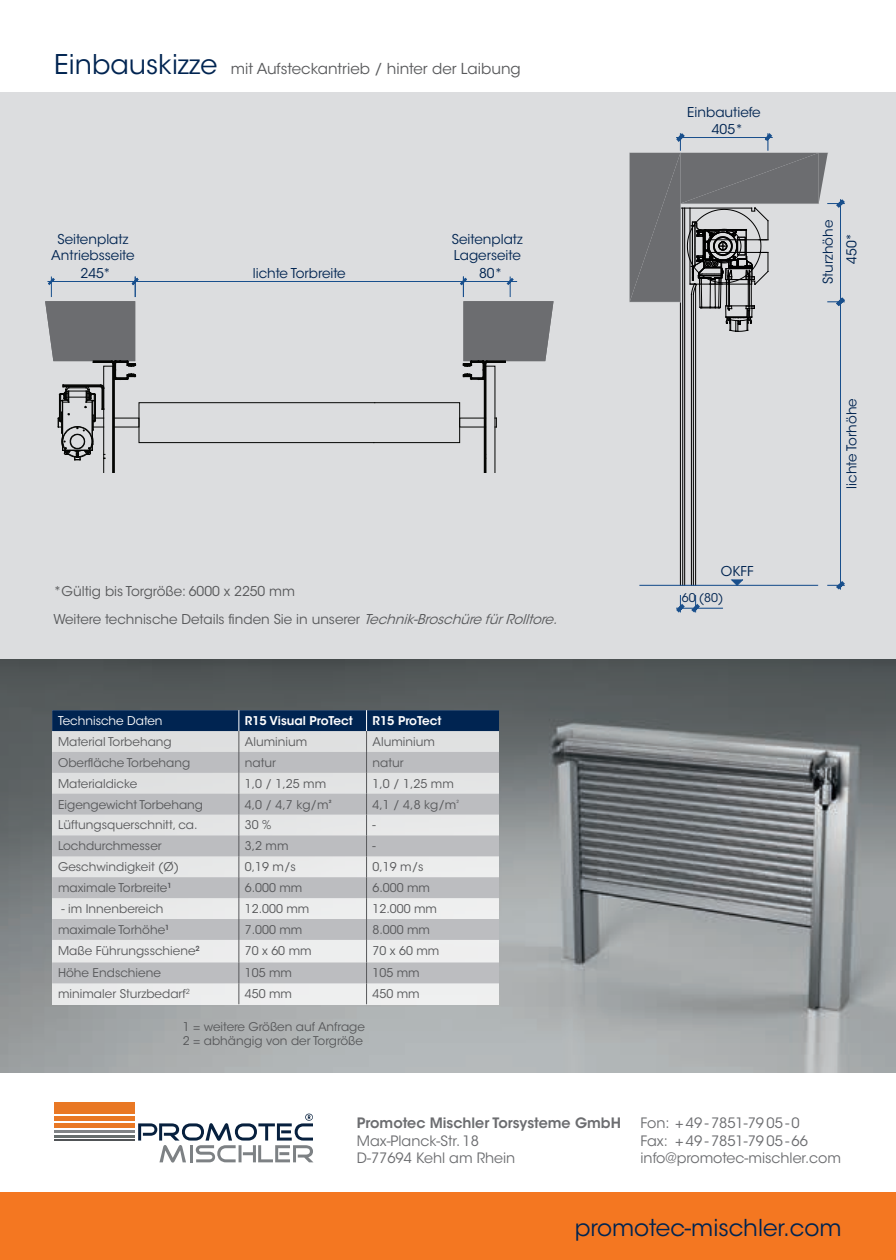
<style>
.page{position:relative;width:896px;height:1260px;background:#fff}
.page>*{position:absolute;margin:0;border:0;box-sizing:border-box;transform-origin:0 0}
.t1{font:23.1px "ITC Avant Garde Std";color:#002451}
.t2{font:15px "ITC Avant Garde Std";color:#57585a}
.t3{font:14.25px/17.1px "ITC Avant Garde Std";color:#6c6d70}
.t4{font:600 14.25px "ITC Avant Garde Std";color:#6c6d70}
.t5{font:13.5px/16.2px "ITC Avant Garde Std";color:#002451;text-align:center}
.t6{font:13.5px "ITC Avant Garde Std";color:#57585a}
.t7{font:12px/14.4px "ITC Avant Garde Std";color:#57585a}
.t8{font:600 12px "ITC Avant Garde Std";color:#fff}
.t9{font:12px "ITC Avant Garde Std";color:#fff}
.t10{font:12px "ITC Avant Garde Std";color:#002451}
.s1{font-size:27px;color:#002451}
.s2{font-style:italic}
</style>
<div class="page">
<div style="left:0;top:0;width:895px;height:1260px;background:#dcdddf"></div>
<div style="left:0;top:1072px;width:895px;height:120px;background:#fff"></div>
<div style="left:0;top:1192px;width:895px;height:68px;background:#f47721"></div>
<div style="left:0;top:0;width:895px;height:92px;background:#fff"></div>
<img style="left:0;top:660px;width:895px;height:412px">
<svg style="left:45px;top:276px;width:508px;height:196px"></svg>
<hr style="left:48px;top:281px;width:92px;height:1px;background:#184f8d">
<hr style="left:679px;top:284px;width:1px;height:301px;background:#000">
<hr style="left:682px;top:208px;width:1px;height:377px;background:#000">
<hr style="left:692px;top:294px;width:1px;height:291px;background:#000">
<hr style="left:695px;top:286px;width:1px;height:299px;background:#000">
<hr style="left:684px;top:208px;width:1px;height:377px;background:#000">
<hr style="left:690px;top:294px;width:1px;height:291px;background:#000">
<hr style="left:639px;top:585px;width:178px;height:1px;background:#194f8c">
<hr style="left:839px;top:298px;width:1px;height:291px;background:#194f8c">
<svg style="left:794px;top:579px;width:51px;height:11px"></svg>
<svg style="left:629px;top:133px;width:216px;height:209px"></svg>
<svg style="left:639px;top:559px;width:103px;height:54px"></svg>
<svg style="left:52px;top:710px;width:447px;height:294px"></svg>
<div style="left:54px;top:1103px;width:80px;height:11px;background:#e97824"></div>
<div style="left:54px;top:1123px;width:80px;height:5px;background:#e97824"></div>
<div style="left:54px;top:1116px;width:80px;height:5px;background:#e97824"></div>
<hr style="left:54px;top:1130px;width:80px;height:2px;background:#808386">
<hr style="left:54px;top:1139px;width:80px;height:1px;background:#505356">
<hr style="left:54px;top:1135px;width:80px;height:2px;background:#666d6d">
<svg style="left:138px;top:1113px;width:175px;height:49px"></svg>
<p class="t2" style="left:54px;top:59px;width:468px"><span class="s1">Einbauskizze</span> mit Aufsteckantrieb / hinter der Laibung</p>
<p class="t5" style="left:51px;top:231px;width:85px">Seitenplatz<br>Antriebsseite</p>
<p class="t5" style="left:451px;top:231px;width:72px;text-align:left">Seitenplatz<br>Lagerseite</p>
<p class="t5" style="left:253px;top:265px;width:94px">lichte Torbreite</p>
<p class="t5" style="left:81px;top:265px;width:32px">245*</p>
<p class="t5" style="left:479px;top:265px;width:25px">80*</p>
<p class="t5" style="left:687px;top:103px;width:75px;line-height:17.1px">Einbautiefe<br>405*</p>
<p class="t5" style="left:819px;top:284px;width:66px;rotate:-90deg">Sturzhöhe</p>
<p class="t5" style="left:843px;top:264px;width:32px;rotate:-90deg">450*</p>
<p class="t6" style="left:53px;top:582px;width:243px">*Gültig bis Torgröße: 6000 x 2250 mm</p>
<p class="t6" style="left:53px;top:610px;width:509px">Weitere technische Details finden Sie in unserer <span class="s2">Technik-BroschürefürRolltore.</span></p>
<p class="t5" style="left:720px;top:563px;width:34px">OKFF</p>
<p class="t10" style="left:681px;top:590px;width:43px">60 (80)</p>
<p class="t5" style="left:843px;top:489px;width:92px;rotate:-90deg">lichte Torhöhe</p>
<p class="t9" style="left:58px;top:713px;width:106px">Technische Daten</p>
<p class="t8" style="left:245px;top:713px;width:110px">R15 Visual ProTect</p>
<p class="t8" style="left:372px;top:713px;width:71px">R15 ProTect</p>
<p class="t7" style="left:58px;top:734px;width:115px">Material Torbehang</p>
<p class="t7" style="left:245px;top:734px;width:64px">Aluminium</p>
<p class="t7" style="left:372px;top:734px;width:64px">Aluminium</p>
<p class="t7" style="left:58px;top:755px;width:134px">Oberfläche Torbehang</p>
<p class="t7" style="left:245px;top:755px;width:33px">natur</p>
<p class="t7" style="left:372px;top:755px;width:33px">natur</p>
<p class="t7" style="left:58px;top:776px;width:81px">Materialdicke</p>
<p class="t7" style="left:245px;top:776px;width:83px">1,0 / 1,25 mm</p>
<p class="t7" style="left:372px;top:776px;width:83px">1,0 / 1,25 mm</p>
<p class="t7" style="left:58px;top:797px;width:146px">Eigengewicht Torbehang</p>
<p class="t7" style="left:245px;top:797px;width:88px">4,0 / 4,7 kg/m<sup>²</sup></p>
<p class="t7" style="left:372px;top:797px;width:88px">4,1 / 4,8 kg/m<sup>²</sup></p>
<p class="t7" style="left:58px;top:818px;width:141px">Lüftungsquerschnitt, ca.</p>
<p class="t7" style="left:245px;top:818px;width:28px">30 %</p>
<p class="t7" style="left:372px;top:818px;width:5px">-</p>
<p class="t7" style="left:58px;top:839px;width:105px">Lochdurchmesser</p>
<p class="t7" style="left:245px;top:839px;width:45px">3,2 mm</p>
<p class="t7" style="left:372px;top:839px;width:5px">-</p>
<p class="t7" style="left:58px;top:860px;width:122px">Geschwindigkeit (Ø)</p>
<p class="t7" style="left:245px;top:860px;width:53px">0,19 m/s</p>
<p class="t7" style="left:372px;top:860px;width:53px">0,19 m/s</p>
<p class="t7" style="left:58px;top:881px;width:115px">maximale Torbreite<sup>1</sup></p>
<p class="t7" style="left:245px;top:881px;width:59px">6.000 mm</p>
<p class="t7" style="left:372px;top:881px;width:59px">6.000 mm</p>
<p class="t7" style="left:62px;top:901px;width:103px">- im Innenbereich</p>
<p class="t7" style="left:245px;top:901px;width:66px">12.000 mm</p>
<p class="t7" style="left:372px;top:901px;width:66px">12.000 mm</p>
<p class="t7" style="left:58px;top:922px;width:113px">maximale Torhöhe<sup>1</sup></p>
<p class="t7" style="left:245px;top:922px;width:59px">7.000 mm</p>
<p class="t7" style="left:372px;top:922px;width:59px">8.000 mm</p>
<p class="t7" style="left:58px;top:943px;width:143px">Maße Führungsschiene<sup>2</sup></p>
<p class="t7" style="left:245px;top:943px;width:68px">70 x 60 mm</p>
<p class="t7" style="left:372px;top:943px;width:68px">70 x 60 mm</p>
<p class="t7" style="left:58px;top:966px;width:104px">Höhe Endschiene</p>
<p class="t7" style="left:245px;top:966px;width:49px">105 mm</p>
<p class="t7" style="left:372px;top:966px;width:49px">105 mm</p>
<p class="t7" style="left:58px;top:987px;width:133px">minimaler Sturzbedarf<sup>2</sup></p>
<p class="t7" style="left:245px;top:987px;width:49px">450 mm</p>
<p class="t7" style="left:372px;top:987px;width:49px">450 mm</p>
<p class="t7" style="left:183px;top:1019px;width:183px">1 = weitere Größen auf Anfrage<br>2 = abhängig von der Torgröße</p>
<p class="t4" style="left:357px;top:1114px;width:265px">Promotec Mischler Torsysteme GmbH</p>
<p class="t3" style="left:357px;top:1132px;width:160px">Max-Planck-Str. 18<br>D-77694 Kehl am Rhein</p>
<p class="t3" style="left:640px;top:1115px;width:202px">Fon: + 49 - 7851-79 05 - 0<br>Fax: + 49 - 7851-79 05 - 66 info@promotec-mischler.com</p>
<h1 class="t1" style="left:574px;top:1213px;width:268px">promotec-mischler.com</h1>
</div>
